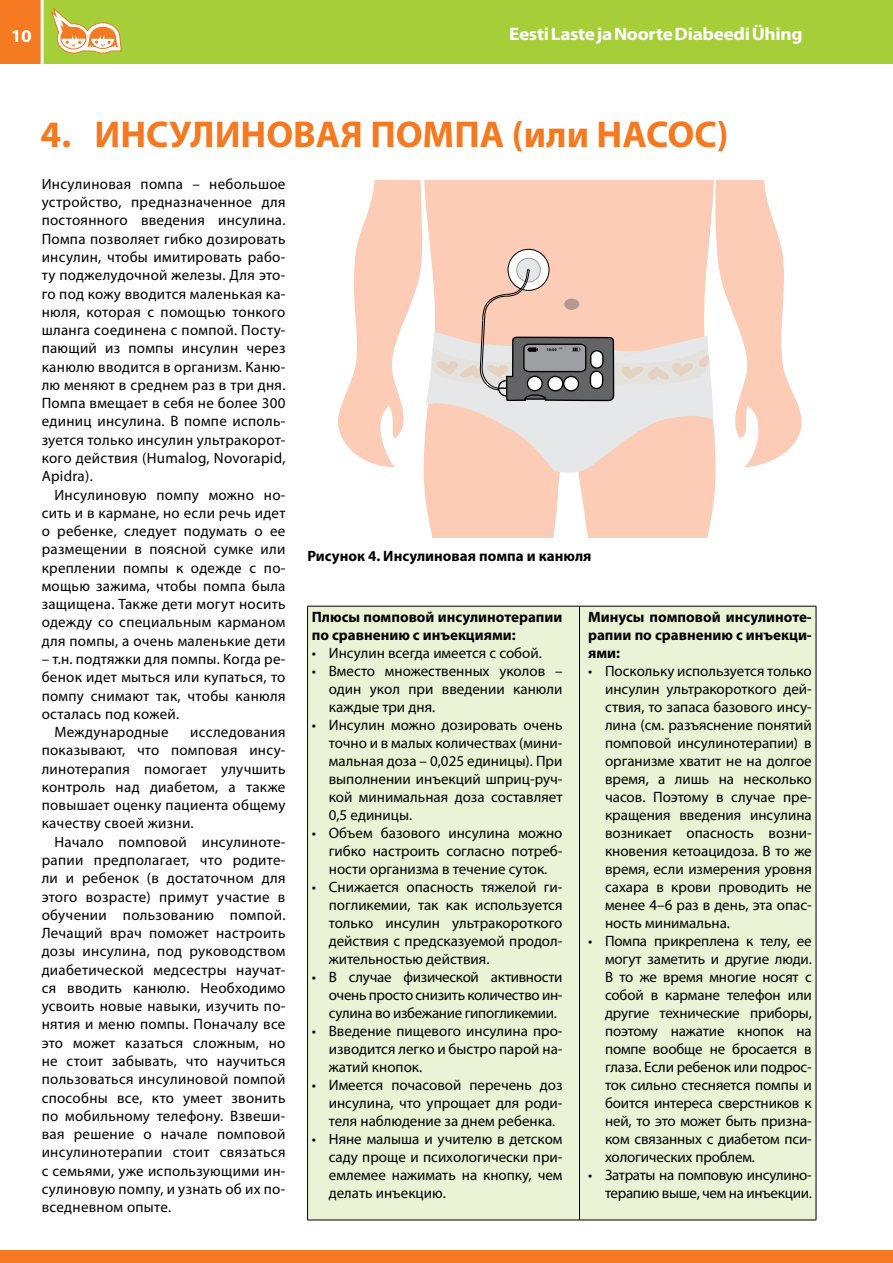
<style>
.page{position:relative;width:893px;height:1263px;background:#fff}
.page>*{position:absolute;margin:0;border:0;box-sizing:border-box;transform-origin:0 0}
.t1{font:700 37.5px "Myriad Pro";color:#f47920}
.t2{font:700 18px "Myriad Pro";letter-spacing:-.015em;color:#fff;scale:1.07 1}
.t3{font:15px/18.3px "Myriad Pro";color:#000;text-align:justify}
.t4{font:700 15px/18px "Myriad Pro";color:#000}
.t5{font:15px "Myriad Pro";letter-spacing:.02em;color:#000}
.t6{font:15px/18px "Myriad Pro";letter-spacing:-.02em;color:#000;text-align:right}
.t7{font:700 4.05px "Myriad";color:#000}
</style>
<div class="page">
<div style="left:0;top:0;width:43px;height:64px;background:#f47920"></div>
<div style="left:43px;top:0;width:850px;height:64px;background:#a6ce39"></div>
<div style="left:0;top:1250px;width:893px;height:13px;background:#f47920"></div>
<svg style="left:51px;top:7px;width:71px;height:47px"></svg>
<hr style="left:41px;top:0;width:3px;height:64px;background:#fff">
<svg style="left:338px;top:181px;width:463px;height:356px;fill:#fcccb6"></svg>
<svg style="left:508px;top:249px;width:41px;height:41px"></svg>
<div style="left:508px;top:249px;width:41px;height:42px;border:1px solid #000;border-radius:50%"></div>
<div style="left:517px;top:258px;width:23px;height:24px;background:#e6e7e8;border-radius:50%"></div>
<div style="left:517px;top:258px;width:23px;height:24px;border:1px solid #9d9fa2;border-radius:50%"></div>
<svg style="left:425px;top:269px;width:297px;height:204px;background:#e3cbc0"></svg>
<div style="left:308px;top:607px;width:508px;height:613px;background:#eaf3d5"></div>
<hr style="left:307px;top:606px;width:272px;height:1px;background:#000">
<hr style="left:307px;top:606px;width:1px;height:614px;background:#000">
<hr style="left:307px;top:1220px;width:272px;height:1px;background:#000">
<hr style="left:579px;top:606px;width:237px;height:1px;background:#000">
<hr style="left:579px;top:606px;width:1px;height:614px;background:#000">
<hr style="left:816px;top:606px;width:1px;height:614px;background:#000">
<hr style="left:579px;top:1220px;width:237px;height:1px;background:#000">
<p class="t2" style="left:11px;top:24px;width:21px">10</p>
<p class="t2" style="left:509px;top:22px;width:276px">Eesti Laste ja Noorte Diabeedi Ühing</p>
<h1 class="t1" style="left:41px;top:110px;width:689px">4. ИНСУЛИНОВАЯ ПОМПА (или НАСОС)</h1>
<p class="t3" style="left:42px;top:175px;width:245px">Инсулиновая помпа – небольшое устройство, предназначенное для постоянного введения инсулина.<br>Помпа позволяет гибко дозировать инсулин, чтобы имитировать рабо&shy;ту поджелудочной железы. Для это&shy;го под кожу вводится маленькая ка&shy;нюля, которая с помощью тонкого шланга соединена с помпой. Посту&shy;пающий из помпы инсулин через канюлю вводится в организм. Каню&shy;лю меняют в среднем раз в три дня.<br>Помпа вмещает в себя не более 300 единиц инсулина. В помпе исполь&shy;зуется только инсулин ультракорот&shy;кого действия (Humalog, Novorapid, Apidra).</p>
<p class="t3" style="left:42px;top:485px;width:245px;text-indent:13px">Инсулиновую помпу можно но&shy;сить и в кармане, но если речь идет о ребенке, следует подумать о ее размещении в поясной сумке или креплении помпы к одежде с по&shy;мощью зажима, чтобы помпа была защищена. Также дети могут носить одежду со специальным карманом для помпы, а очень маленькие дети</p>
<p class="t5" style="left:42px;top:650px;width:245px">– т.н. подтяжки для помпы. Когда ре-</p>
<p class="t5" style="left:42px;top:668px;width:245px">бенок идет мыться или купаться, то</p>
<p class="t5" style="left:42px;top:686px;width:245px">помпу снимают так, чтобы канюля</p>
<p class="t5" style="left:42px;top:704px;width:139px">осталась под кожей.</p>
<p class="t5" style="left:54px;top:723px;width:116px">Международные</p>
<p class="t3" style="left:42px;top:723px;width:245px;text-indent:148px">исследования показывают, что помповая инсу&shy;линотерапия помогает улучшить контроль над диабетом, а также повышает оценку пациента общему качеству своей жизни.</p>
<p class="t3" style="left:42px;top:832px;width:245px;text-indent:13px">Начало помповой инсулиноте&shy;рапии предполагает, что родите&shy;ли и ребенок (в достаточном для этого возрасте) примут участие в обучении пользованию помпой.<br>Лечащий врач поможет настроить дозы инсулина, под руководством диабетической медсестры научат&shy;ся вводить канюлю. Необходимо усвоить новые навыки, изучить по&shy;нятия и меню помпы. Поначалу все это может казаться сложным, но не стоит забывать, что научиться пользоваться инсулиновой помпой способны все, кто умеет звонить по мобильному телефону. Взвеши&shy;вая решение о начале помповой инсулинотерапии стоит связаться с семьями, уже использующими ин&shy;сулиновую помпу, и узнать об их по&shy;вседневном опыте.</p>
<p class="t7" style="left:547px;top:347px;width:17px">10:00 <sup>AM</sup></p>
<p class="t4" style="left:307px;top:546px;width:286px">Рисунок 4. Инсулиновая помпа и канюля</p>
<p class="t4" style="left:312px;top:607px;width:252px">Плюсы помповой инсулинотерапии по сравнению с инъекциями:</p>
<p class="t3" style="left:312px;top:643px;width:232px">• Инсулин всегда имеется с собой.</p>
<p class="t3" style="left:329px;top:661px;width:235px;text-indent:-17px">• Вместо множественных уколов – один укол при введении канюли каждые три дня.</p>
<p class="t3" style="left:329px;top:715px;width:235px;text-indent:-17px">• Инсулин можно дозировать очень точно и в малых количествах (мини&shy;мальная доза – 0,025 единицы). При выполнении инъекций шприц-руч&shy;кой минимальная доза составляет 0,5 единицы.</p>
<p class="t3" style="left:329px;top:823px;width:235px;text-indent:-17px">• Объем базового инсулина можно гибко настроить согласно потреб&shy;ности организма в течение суток.</p>
<p class="t3" style="left:329px;top:877px;width:235px;text-indent:-17px">• Снижается опасность тяжелой ги&shy;погликемии, так как используется только инсулин ультракороткого действия с предсказуемой продол&shy;жительностью действия.</p>
<p class="t3" style="left:329px;top:967px;width:235px;text-indent:-17px">• В случае физической активности очень просто снизить количество ин&shy;сулина во избежание гипогликемии.</p>
<p class="t3" style="left:329px;top:1021px;width:235px;text-indent:-17px">• Введение пищевого инсулина про&shy;изводится легко и быстро парой на&shy;жатий кнопок.</p>
<p class="t3" style="left:329px;top:1075px;width:235px;text-indent:-17px">• Имеется почасовой перечень доз инсулина, что упрощает для роди&shy;теля наблюдение за днем ребенка.</p>
<p class="t3" style="left:329px;top:1129px;width:235px;text-indent:-17px">• Няне малыша и учителю в детском саду проще и психологически при&shy;емлемее нажимать на кнопку, чем делать инъекцию.</p>
<p class="t4" style="left:588px;top:607px;width:225px;text-align:justify">Минусы помповой инсулиноте&shy;рапии по сравнению с инъекци&shy;ями:</p>
<p class="t3" style="left:605px;top:661px;width:208px;text-indent:-17px">• Поскольку используется только инсулин ультракороткого дей&shy;ствия, то запаса базового инсу&shy;лина (см. разъяснение понятий помповой инсулинотерапии) в организме хватит не на долгое время, а лишь на несколько часов. Поэтому в случае пре&shy;кращения введения инсулина возникает опасность возни&shy;кновения кетоацидоза. В то же время, если измерения уровня сахара в крови проводить не менее 4–6 раз в день, эта опас&shy;ность минимальна.</p>
<p class="t3" style="left:605px;top:931px;width:208px;text-indent:-17px">• Помпа прикреплена к телу, ее могут заметить и другие люди.<br>В то же время многие носят с собой в кармане телефон или другие технические приборы, поэтому нажатие кнопок на помпе вообще не бросается в глаза. Если ребенок или подрос&shy;ток сильно стесняется помпы и боится интереса сверстников к ней, то это может быть призна&shy;ком связанных с диабетом пси&shy;хологических проблем.</p>
<p class="t6" style="left:588px;top:1165px;width:225px">• Затраты на помповую инсулино&shy;терапию выше, чем на инъекции.</p>
</div>
